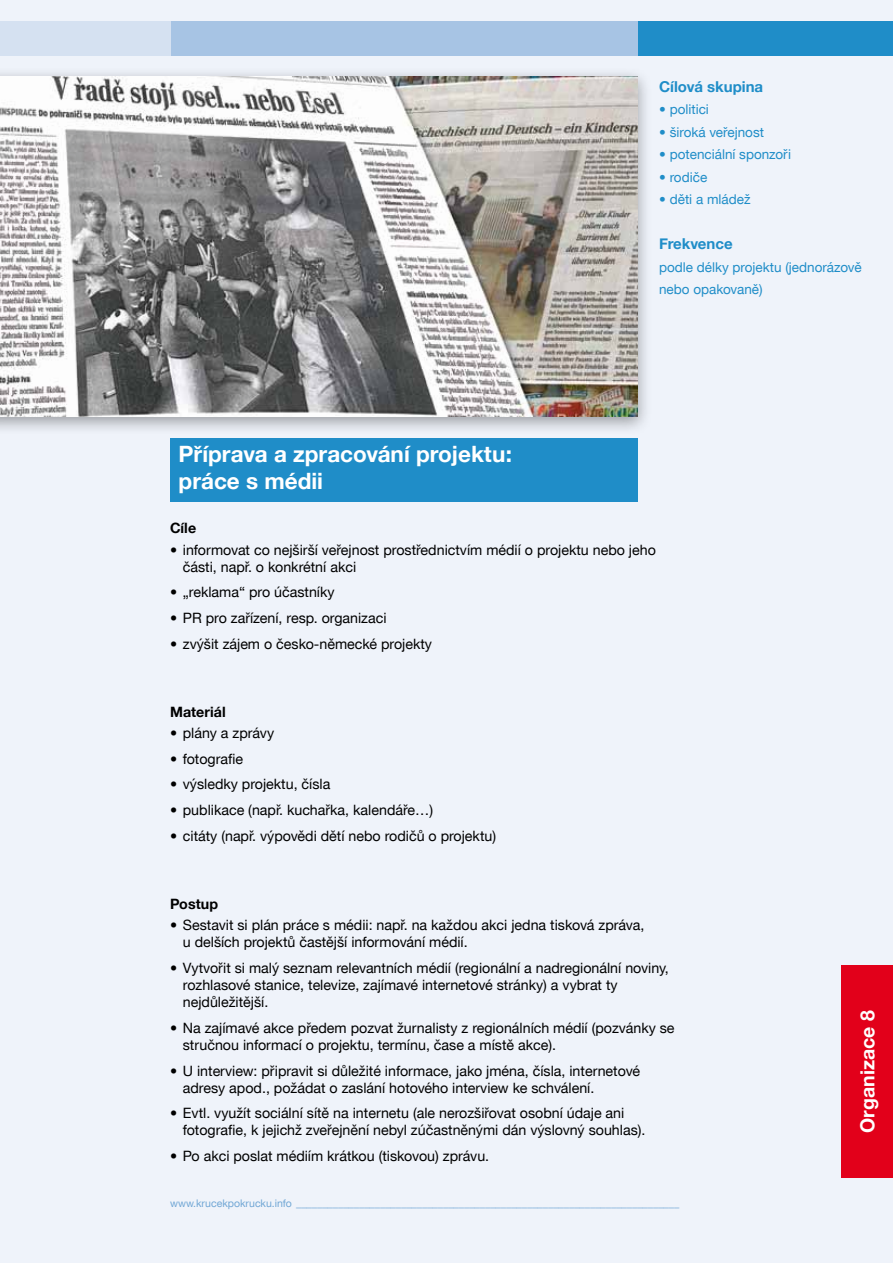
<style>
.page{position:relative;width:893px;height:1263px;background:#eff3fa}
.page>*{position:absolute;margin:0;border:0;box-sizing:border-box;transform-origin:0 0}
.t1{font:700 22.5px/27px "Helvetica Neue CE";color:#fff}
.t2{font:700 19.5px "Helvetica Neue CE";color:#fff}
.t3{font:700 15px "Helvetica Neue CE";color:#1f8dc8}
.t4{font:14.25px/17.1px "Helvetica Neue CE";color:#000}
.t5{font:700 14.25px "Helvetica Neue CE";color:#000}
.t6{font:13.5px/22.5px "Helvetica Neue CE";color:#1f8dc8}
.t7{font:10.5px "Helvetica Neue CE";color:#71a7d5}
</style>
<div class="page">
<div style="left:0;top:66px;width:652px;height:369px;background:#000;opacity:.35"></div>
<img style="left:0;top:77px;width:638px;height:340px">
<div style="left:170px;top:438px;width:468px;height:64px;background:#1f8dc8"></div>
<div style="left:638px;top:21px;width:255px;height:34px;background:#1f8dc8"></div>
<div style="left:170px;top:21px;width:468px;height:34px;background:#a7c4e4"></div>
<div style="left:0;top:21px;width:170px;height:34px;background:#d5e1f1"></div>
<div style="left:842px;top:965px;width:51px;height:213px;background:#e2001a"></div>
<p class="t3" style="left:659px;top:77px;width:106px">Cílová skupina</p>
<p class="t6" style="left:659px;top:98px;width:51px">• politici</p>
<p class="t6" style="left:659px;top:121px;width:106px">• široká veřejnost</p>
<p class="t6" style="left:659px;top:143px;width:133px">• potenciální sponzoři</p>
<p class="t6" style="left:659px;top:166px;width:50px">• rodiče</p>
<p class="t6" style="left:659px;top:188px;width:93px">• děti a mládež</p>
<p class="t3" style="left:659px;top:234px;width:75px">Frekvence</p>
<p class="t6" style="left:659px;top:256px;width:204px">podle délky projektu (jednorázově nebo opakovaně)</p>
<h1 class="t1" style="left:179px;top:441px;width:335px">Příprava a zpracování projektu: práce s médii</h1>
<p class="t5" style="left:170px;top:519px;width:28px">Cíle</p>
<p class="t4" style="left:183px;top:541px;width:474px;text-indent:-13px">• informovat co nejširší veřejnost prostřednictvím médií o projektu nebo jeho části, např. o konkrétní akci</p>
<p class="t4" style="left:170px;top:584px;width:166px">• „reklama“ pro účastníky</p>
<p class="t4" style="left:170px;top:609px;width:218px">• PR pro zařízení, resp. organizaci</p>
<p class="t4" style="left:170px;top:635px;width:264px">• zvýšit zájem o česko-německé projekty</p>
<p class="t5" style="left:170px;top:703px;width:57px">Materiál</p>
<p class="t4" style="left:170px;top:725px;width:106px">• plány a zprávy</p>
<p class="t4" style="left:170px;top:750px;width:75px">• fotografie</p>
<p class="t4" style="left:170px;top:776px;width:162px">• výsledky projektu, čísla</p>
<p class="t4" style="left:170px;top:801px;width:265px">• publikace (např. kuchařka, kalendáře…)</p>
<p class="t4" style="left:170px;top:827px;width:328px">• citáty (např. výpovědi dětí nebo rodičů o projektu)</p>
<p class="t5" style="left:170px;top:895px;width:50px">Postup</p>
<p class="t4" style="left:183px;top:917px;width:463px;text-indent:-13px">• Sestavit si plán práce s médii: např. na každou akci jedna tisková zpráva, u delších projektů častější informování médií.</p>
<p class="t4" style="left:183px;top:959px;width:488px;text-indent:-13px">• Vytvořit si malý seznam relevantních médií (regionální a nadregionální noviny, rozhlasové stanice, televize, zajímavé internetové stránky) a vybrat ty nejdůležitější.</p>
<p class="t4" style="left:183px;top:1019px;width:493px;text-indent:-13px">• Na zajímavé akce předem pozvat žurnalisty z regionálních médií (pozvánky se stručnou informací o projektu, termínu, čase a místě akce).</p>
<p class="t4" style="left:183px;top:1062px;width:459px;text-indent:-13px">• U interview: připravit si důležité informace, jako jména, čísla, internetové adresy apod., požádat o zaslání hotového interview ke schválení.</p>
<p class="t4" style="left:183px;top:1105px;width:464px;text-indent:-13px">• Evtl. využít sociální sítě na internetu (ale nerozšiřovat osobní údaje ani fotografie, k jejichž zveřejnění nebyl zúčastněnými dán výslovný souhlas).</p>
<p class="t4" style="left:170px;top:1147px;width:321px">• Po akci poslat médiím krátkou (tiskovou) zprávu.</p>
<p class="t7" style="left:170px;top:1197px;width:511px">www.krucekpokrucku.info _________________________________________________________________________</p>
<h2 class="t2" style="left:855px;top:1133px;width:124px;rotate:-90deg">Organizace 8</h2>
</div>
